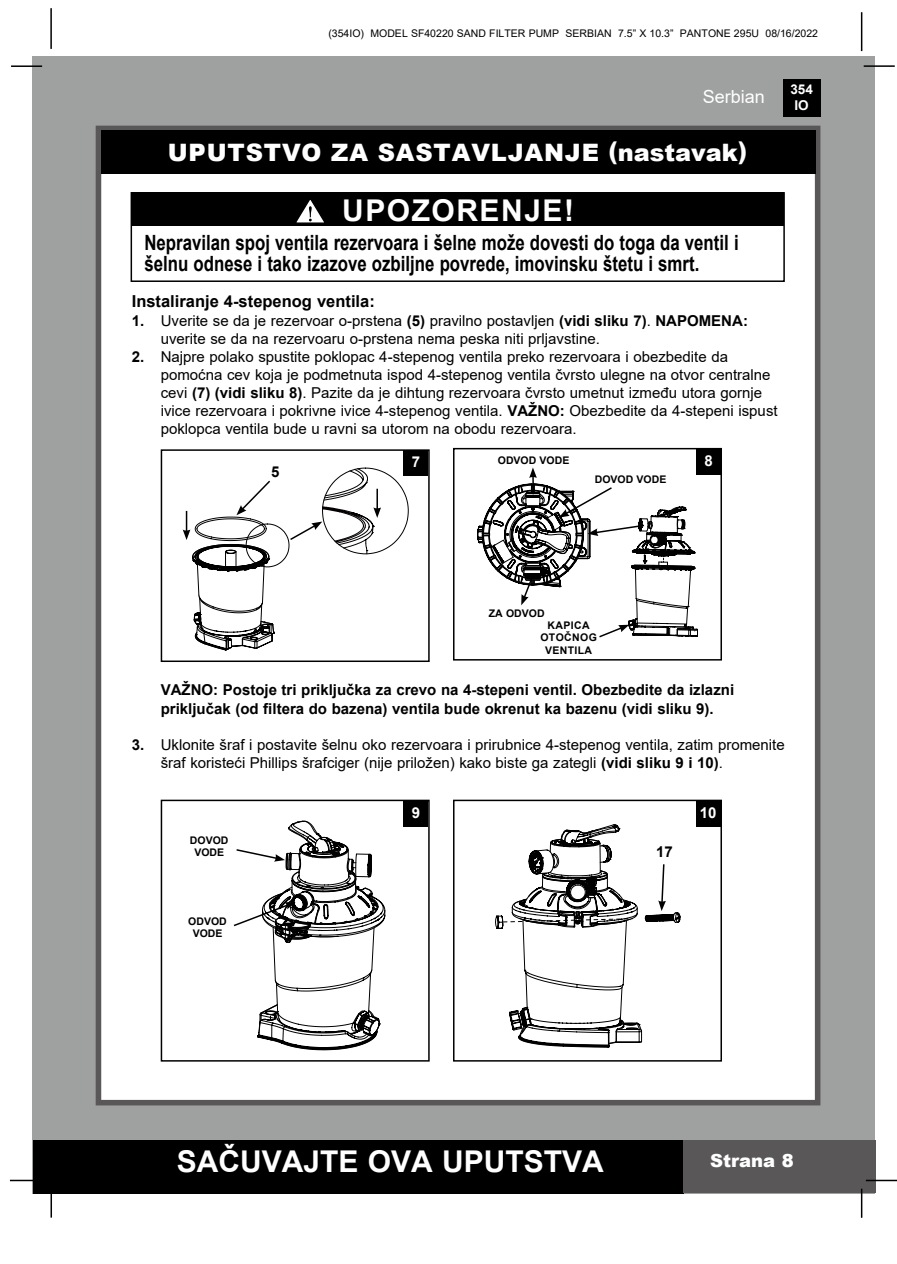
<style>
.page{position:relative;width:897px;height:1264px;background:#fff}
.page>*{position:absolute;margin:0;border:0;box-sizing:border-box;transform-origin:0 0}
.t1{font:700 30px "Arial";color:#fff}
.t2{font:700 30px "Arial";letter-spacing:.05em;color:#fff}
.t3{font:900 24px "Arial";letter-spacing:.035em;color:#fff}
.t4{font:700 21px/21px "Arial";color:#000;scale:.8 1}
.t5{font:18px "Arial";color:#fff}
.t6{font:900 18px "Arial";color:#fff}
.t7{font:700 16.5px "Arial";color:#000}
.t8{font:15px/18px "Arial";color:#000}
.t9{font:700 15px/18px "Arial";color:#000}
.t10{font:700 15px "Arial";color:#fff}
.t11{font:700 13.5px/16.2px "Arial";color:#fff;text-align:center}
.t12{font:10.5px "Arial";color:#000}
.t13{font:700 10.5px/12.6px "Arial";color:#000;text-align:center}
.t14{font:700 10.5px/12.6px "Arial";letter-spacing:.035em;color:#000;text-align:center}
.s1{font-weight:700}
</style>
<div class="page">
<div style="left:33px;top:56px;width:842px;height:1137px;background:#9fa0a0"></div>
<div style="left:782px;top:79px;width:38px;height:38px;background:#000"></div>
<hr style="left:863px;top:65px;width:31px;height:2px;background:#000">
<hr style="left:50px;top:8px;width:2px;height:41px;background:#000">
<hr style="left:860px;top:12px;width:2px;height:39px;background:#000">
<div style="left:33px;top:1140px;width:650px;height:53px;background:#000"></div>
<div style="left:682px;top:1140px;width:193px;height:53px;background:#595757"></div>
<hr style="left:865px;top:1179px;width:31px;height:2px;background:#000">
<hr style="left:860px;top:1188px;width:2px;height:29px;background:#000">
<hr style="left:50px;top:1187px;width:2px;height:30px;background:#000">
<hr style="left:10px;top:1179px;width:31px;height:2px;background:#000">
<hr style="left:11px;top:65px;width:31px;height:2px;background:#000">
<div style="left:96px;top:126px;width:724px;height:979px;background:#fff;border:6px solid #595757"></div>
<div style="left:101px;top:130px;width:714px;height:44px;background:#000"></div>
<div style="left:130px;top:192px;width:654px;height:90px;border:2px solid #000"></div>
<div style="left:132px;top:193px;width:652px;height:33px;background:#000"></div>
<svg style="left:296px;top:200px;width:28px;height:23px"></svg>
<div style="left:161px;top:449px;width:268px;height:213px;border:2px solid #000"></div>
<div style="left:404px;top:450px;width:24px;height:26px;background:#000"></div>
<svg style="left:183px;top:468px;width:225px;height:182px"></svg>
<div style="left:453px;top:448px;width:269px;height:212px;border:2px solid #000"></div>
<div style="left:696px;top:449px;width:25px;height:25px;background:#000"></div>
<svg style="left:477px;top:467px;width:221px;height:171px"></svg>
<div style="left:453px;top:799px;width:269px;height:262px;border:2px solid #000"></div>
<div style="left:696px;top:801px;width:24px;height:25px;background:#000"></div>
<svg style="left:495px;top:824px;width:185px;height:223px"></svg>
<div style="left:161px;top:799px;width:268px;height:262px;border:2px solid #000"></div>
<div style="left:404px;top:801px;width:24px;height:25px;background:#000"></div>
<svg style="left:233px;top:821px;width:152px;height:229px"></svg>
<p class="t12" style="left:328px;top:26px;width:491px">(354IO) MODEL SF40220 SAND FILTER PUMP SERBIAN 7.5” X 10.3” PANTONE 295U 08/16/2022</p>
<p class="t5" style="left:702px;top:84px;width:64px">Serbian</p>
<h2 class="t3" style="left:168px;top:135px;width:581px">UPUTSTVO ZA SASTAVLJANJE (nastavak)</h2>
<h1 class="t2" style="left:342px;top:189px;width:233px">UPOZORENJE!</h1>
<h3 class="t4" style="left:144px;top:232px;width:744px">Nepravilan spoj ventila rezervoara i šelne može dovesti do toga da ventil i šelnu odnese i tako izazove ozbiljne povrede, imovinsku štetu i smrt.</h3>
<p class="t7" style="left:132px;top:290px;width:244px">Instaliranje 4-stepenog ventila:</p>
<p class="t8" style="left:161px;top:311px;width:588px;text-indent:-29px"><span class="s1">1.</span> Uverite se da je rezervoar o-prstena <span class="s1">(5)</span> pravilno postavljen <span class="s1">(vidi sliku 7)</span>. <span class="s1">NAPOMENA: </span>uverite se da na rezervoaru o-prstena nema peska niti prljavstine.</p>
<p class="t8" style="left:161px;top:347px;width:618px;text-indent:-29px"><span class="s1">2.</span> Najpre polako spustite poklopac 4-stepenog ventila preko rezervoara i obezbedite da pomoćna cev koja je podmetnuta ispod 4-stepenog ventila čvrsto ulegne na otvor centralne cevi <span class="s1">(7) (vidi sliku 8)</span>. Pazite da je dihtung rezervoara čvrsto umetnut između utora gornje ivice rezervoara i pokrivne ivice 4-stepenog ventila. <span class="s1">VAŽNO:</span> Obezbedite da 4-stepeni ispust poklopca ventila bude u ravni sa utorom na obodu rezervoara.</p>
<p class="t9" style="left:271px;top:463px;width:10px">5</p>
<p class="t10" style="left:412px;top:452px;width:10px">7</p>
<p class="t13" style="left:498px;top:454px;width:73px">ODVOD VODE</p>
<p class="t13" style="left:594px;top:473px;width:73px">DOVOD VODE</p>
<p class="t10" style="left:704px;top:450px;width:10px">8</p>
<p class="t11" style="left:790px;top:81px;width:24px">354<br>IO</p>
<p class="t13" style="left:489px;top:607px;width:57px">ZA ODVOD</p>
<p class="t14" style="left:540px;top:619px;width:58px">KAPICA<br>OTOČNOG<br>VENTILA</p>
<p class="t9" style="left:161px;top:681px;width:575px">VAŽNO: Postoje tri priključka za crevo na 4-stepeni ventil. Obezbedite da izlazni priključak (od filtera do bazena) ventila bude okrenut ka bazenu (vidi sliku 9).</p>
<p class="t8" style="left:161px;top:735px;width:625px;text-indent:-29px"><span class="s1">3.</span> Uklonite šraf i postavite šelnu oko rezervoara i prirubnice 4-stepenog ventila, zatim promenite šraf koristeći Phillips šrafciger (nije priložen) kako biste ga zategli <span class="s1">(vidi sliku 9 i 10)</span>.</p>
<p class="t13" style="left:190px;top:834px;width:40px">DOVOD<br>VODE</p>
<p class="t13" style="left:188px;top:914px;width:40px">ODVOD<br>VODE</p>
<p class="t10" style="left:412px;top:802px;width:10px">9</p>
<p class="t9" style="left:656px;top:842px;width:18px">17</p>
<p class="t10" style="left:699px;top:802px;width:18px">10</p>
<h1 class="t1" style="left:177px;top:1140px;width:428px">SAČUVAJTE OVA UPUTSTVA</h1>
<p class="t6" style="left:710px;top:1147px;width:85px">Strana 8</p>
</div>
